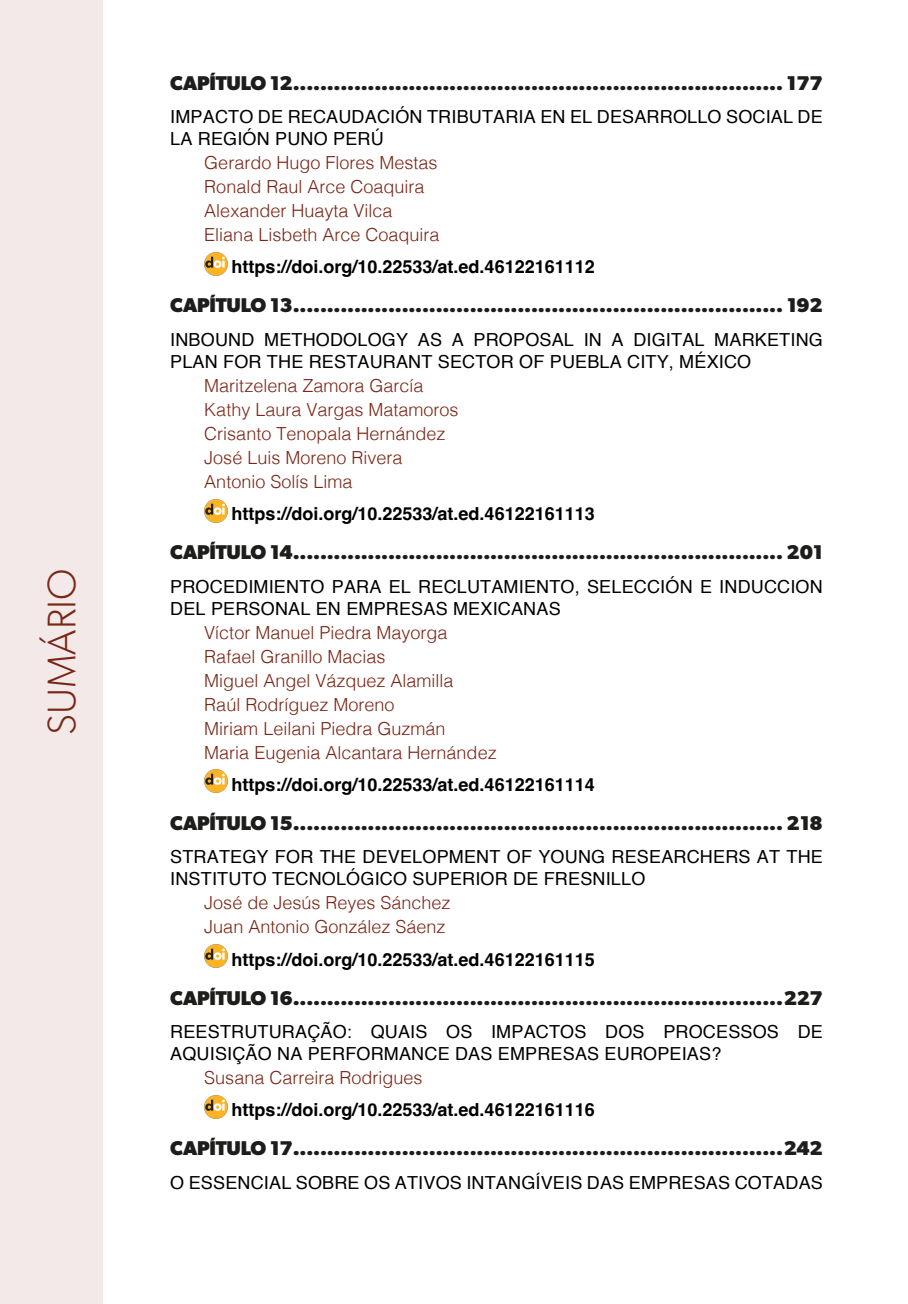
<style>
.page{position:relative;width:908px;height:1304px;background:#fff}
.page>*{position:absolute;margin:0;border:0;box-sizing:border-box;transform-origin:0 0}
.t1{font:300 40px "Gibson";color:#7a2616}
.t2{font:700 20px "Gibson";letter-spacing:-.01em;color:#1d1d1b}
.t3{font:18px/22px "Helvetica";letter-spacing:.01em;color:#000}
.t4{font:300 18px/24px "Helvetica";color:#7a2616}
.t5{font:700 18px/32.4px "Helvetica";color:#000}
.s1{font-style:inherit}
.s2{font-weight:300;color:#7a2616}
</style>
<div class="page">
<div style="left:0;top:0;width:103px;height:1304px;background:#f2e9e8"></div>
<img style="left:204px;top:252px;width:23px;height:23px">
<img style="left:204px;top:499px;width:23px;height:23px">
<img style="left:204px;top:770px;width:23px;height:23px">
<img style="left:204px;top:945px;width:23px;height:23px">
<img style="left:204px;top:1095px;width:23px;height:23px">
<h1 class="t1" style="left:37px;top:735px;width:167px;rotate:-90deg">SUMÁRIO</h1>
<p class="t2" style="left:170px;top:71px;width:653px">CAPÍTULO 12........................................................................ 177</p>
<p class="t3" style="left:170px;top:106px;width:653px">IMPACTO DE RECAUDACIÓN TRIBUTARIA EN EL DESARROLLO SOCIAL DE<br>LA REGIÓN PUNO PERÚ</p>
<p class="t4" style="left:204px;top:149px;width:237px">Gerardo Hugo Flores Mestas<br>Ronald Raul Arce Coaquira<br>Alexander Huayta Vilca<br>Eliana Lisbeth Arce Coaquira</p>
<p class="t5" style="left:231px;top:253px;width:365px">https://doi.org/10.22533/at.ed.<span class="s1">46122161112</span></p>
<p class="t2" style="left:170px;top:294px;width:653px">CAPÍTULO 13........................................................................ 192</p>
<p class="t3" style="left:170px;top:329px;width:653px">INBOUND METHODOLOGY AS A PROPOSAL IN A DIGITAL MARKETING<br>PLAN FOR THE RESTAURANT SECTOR OF PUEBLA CITY, MÉXICO</p>
<p class="t4" style="left:204px;top:372px;width:256px">Maritzelena Zamora García<br>Kathy Laura Vargas Matamoros<br>Crisanto Tenopala Hernández<br>José Luis Moreno Rivera<br>Antonio Solís Lima</p>
<p class="t5" style="left:231px;top:500px;width:365px">https://doi.org/10.22533/at.ed.<span class="s1">46122161113</span></p>
<p class="t2" style="left:170px;top:540px;width:653px">CAPÍTULO 14........................................................................ 201</p>
<p class="t3" style="left:170px;top:576px;width:653px">PROCEDIMIENTO PARA EL RECLUTAMIENTO, SELECCIÓN E INDUCCION<br>DEL PERSONAL EN EMPRESAS MEXICANAS</p>
<p class="t4" style="left:204px;top:619px;width:294px">Víctor Manuel Piedra Mayorga<br>Rafael Granillo Macias<br>Miguel Angel Vázquez Alamilla<br>Raúl Rodríguez Moreno<br>Miriam Leilani Piedra Guzmán<br>Maria Eugenia Alcantara Hernández</p>
<p class="t5" style="left:231px;top:770px;width:365px">https://doi.org/10.22533/at.ed.<span class="s1">46122161114</span></p>
<p class="t2" style="left:170px;top:811px;width:653px">CAPÍTULO 15........................................................................ 218</p>
<p class="t3" style="left:170px;top:847px;width:653px">STRATEGY FOR THE DEVELOPMENT OF YOUNG RESEARCHERS AT THE<br>INSTITUTO TECNOLÓGICO SUPERIOR DE FRESNILLO</p>
<p class="t4" style="left:204px;top:890px;width:248px">José de Jesús Reyes Sánchez<br>Juan Antonio González Sáenz</p>
<p class="t5" style="left:231px;top:945px;width:365px">https://doi.org/10.22533/at.ed.<span class="s1">46122161115</span></p>
<p class="t2" style="left:170px;top:986px;width:653px">CAPÍTULO 16........................................................................227</p>
<p class="t3" style="left:170px;top:1021px;width:653px">REESTRUTURAÇÃO: QUAIS OS IMPACTOS DOS PROCESSOS DE<br>AQUISIÇÃO NA PERFORMANCE DAS EMPRESAS EUROPEIAS?</p>
<p class="t5" style="left:231px;top:1063px;width:365px;text-indent:-27px"><span class="s2">Susana Carreira Rodrigues </span>https://doi.org/10.22533/at.ed.<span class="s1">46122161116</span></p>
<p class="t2" style="left:170px;top:1137px;width:653px">CAPÍTULO 17........................................................................242</p>
<p class="t3" style="left:170px;top:1172px;width:653px">O ESSENCIAL SOBRE OS ATIVOS INTANGÍVEIS DAS EMPRESAS COTADAS</p>
</div>
